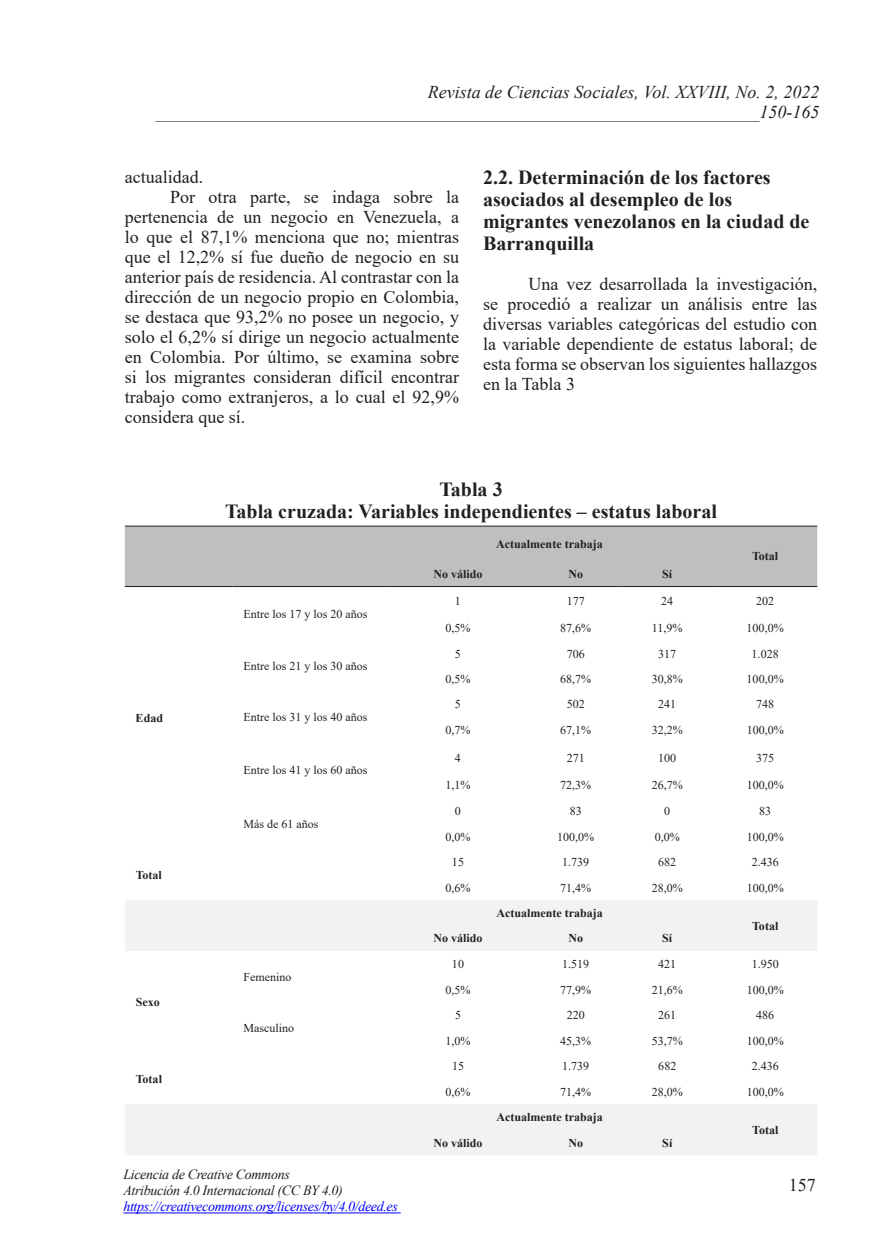
<style>
.page{position:relative;width:874px;height:1259px;background:#fff}
.page>*{position:absolute;margin:0;border:0;box-sizing:border-box;transform-origin:0 0}
.t1{font:700 20px/22px "Times New Roman";color:#231f20}
.t2{font:18px/20px "Times New Roman";color:#231f20;text-align:justify}
.t3{font:italic 18px/20px "Times New Roman";color:#231f20;text-align:right}
.t4{font:italic 14px/16px "Times New Roman";letter-spacing:-.025em;color:#231f20}
.t5{font:italic 14px "Times New Roman";letter-spacing:-.025em;color:#00f}
.t6{font:12px "Times New Roman";color:#231f20}
.t7{font:700 12px "Times New Roman";color:#231f20}
</style>
<div class="page">
<hr style="left:123px;top:1212px;width:277px;height:1px;background:#00f">
<div style="left:125px;top:526px;width:691px;height:60px;background:#bfbfbf"></div>
<svg style="left:125px;top:900px;width:691px;height:255px"></svg>
<hr style="left:125px;top:525px;width:107px;height:1px;background:#231f20">
<hr style="left:232px;top:525px;width:154px;height:1px;background:#231f20">
<hr style="left:386px;top:525px;width:143px;height:1px;background:#231f20">
<hr style="left:529px;top:525px;width:92px;height:1px;background:#231f20">
<hr style="left:621px;top:525px;width:91px;height:1px;background:#231f20">
<hr style="left:712px;top:525px;width:104px;height:1px;background:#231f20">
<hr style="left:125px;top:586px;width:107px;height:1px;background:#231f20">
<hr style="left:232px;top:586px;width:154px;height:1px;background:#231f20">
<hr style="left:386px;top:586px;width:143px;height:1px;background:#231f20">
<hr style="left:529px;top:586px;width:92px;height:1px;background:#231f20">
<hr style="left:621px;top:586px;width:91px;height:1px;background:#231f20">
<hr style="left:712px;top:586px;width:104px;height:1px;background:#231f20">
<p class="t3" style="left:156px;top:81px;width:664px">Revista de Ciencias Sociales, Vol. XXVIII, No. 2, 2022 ___________________________________________________________________150-165</p>
<p class="t2" style="left:125px;top:166px;width:80px">actualidad.</p>
<p class="t2" style="left:170px;top:186px;width:290px">Por otra parte, se indaga sobre la</p>
<p class="t2" style="left:125px;top:206px;width:335px">pertenencia de un negocio en Venezuela, a</p>
<p class="t2" style="left:125px;top:226px;width:335px">lo que el 87,1% menciona que no; mientras</p>
<p class="t2" style="left:125px;top:246px;width:335px">que el 12,2% sí fue dueño de negocio en su</p>
<p class="t2" style="left:125px;top:266px;width:335px">anterior país de residencia. Al contrastar con la</p>
<p class="t2" style="left:125px;top:286px;width:335px">dirección de un negocio propio en Colombia,</p>
<p class="t2" style="left:125px;top:306px;width:335px">se destaca que 93,2% no posee un negocio, y</p>
<p class="t2" style="left:125px;top:326px;width:335px">solo el 6,2% sí dirige un negocio actualmente</p>
<p class="t2" style="left:125px;top:346px;width:335px">en Colombia. Por último, se examina sobre</p>
<p class="t2" style="left:125px;top:366px;width:335px">si los migrantes consideran difícil encontrar</p>
<p class="t2" style="left:125px;top:386px;width:335px">trabajo como extranjeros, a lo cual el 92,9%</p>
<p class="t2" style="left:125px;top:406px;width:122px">considera que sí.</p>
<p class="t1" style="left:483px;top:165px;width:328px">2.2. Determinación de los factores asociados al desempleo de los migrantes venezolanos en la ciudad de<br>Barranquilla</p>
<p class="t2" style="left:483px;top:273px;width:335px;text-indent:45px">Una vez desarrollada la investigación, se procedió a realizar un análisis entre las diversas variables categóricas del estudio con la variable dependiente de estatus laboral; de esta forma se observan los siguientes hallazgos en la Tabla 3</p>
<p class="t1" style="left:225px;top:477px;width:493px;text-align:center">Tabla 3<br>Tabla cruzada: Variables independientes – estatus laboral</p>
<p class="t7" style="left:496px;top:535px;width:108px">Actualmente trabaja</p>
<p class="t7" style="left:433px;top:565px;width:51px">No válido</p>
<p class="t7" style="left:568px;top:565px;width:16px">No</p>
<p class="t7" style="left:662px;top:565px;width:12px">Sí</p>
<p class="t7" style="left:751px;top:548px;width:28px">Total</p>
<p class="t6" style="left:243px;top:605px;width:125px">Entre los 17 y los 20 años</p>
<p class="t7" style="left:136px;top:709px;width:29px">Edad</p>
<p class="t7" style="left:136px;top:866px;width:28px">Total</p>
<p class="t7" style="left:136px;top:993px;width:25px">Sexo</p>
<p class="t7" style="left:136px;top:1070px;width:28px">Total</p>
<p class="t6" style="left:243px;top:658px;width:125px">Entre los 21 y los 30 años</p>
<p class="t6" style="left:243px;top:708px;width:125px">Entre los 31 y los 40 años</p>
<p class="t6" style="left:243px;top:762px;width:125px">Entre los 41 y los 60 años</p>
<p class="t6" style="left:243px;top:815px;width:76px">Más de 61 años</p>
<p class="t6" style="left:243px;top:968px;width:49px">Femenino</p>
<p class="t6" style="left:243px;top:1019px;width:52px">Masculino</p>
<p class="t4" style="left:123px;top:1166px;width:221px">Licencia de Creative Commons<br>Atribución 4.0 Internacional (CC BY 4.0)</p>
<p class="t5" style="left:123px;top:1197px;width:276px">https://creativecommons.org/licenses/by/4.0/deed.es</p>
<p class="t6" style="left:454px;top:593px;width:7px">1</p>
<p class="t6" style="left:566px;top:593px;width:19px">177</p>
<p class="t6" style="left:661px;top:593px;width:13px">24</p>
<p class="t6" style="left:755px;top:593px;width:19px">202</p>
<p class="t6" style="left:445px;top:619px;width:26px">0,5%</p>
<p class="t6" style="left:560px;top:619px;width:32px">87,6%</p>
<p class="t6" style="left:651px;top:619px;width:32px">11,9%</p>
<p class="t6" style="left:746px;top:619px;width:38px">100,0%</p>
<p class="t6" style="left:454px;top:645px;width:7px">5</p>
<p class="t6" style="left:566px;top:645px;width:19px">706</p>
<p class="t6" style="left:658px;top:645px;width:19px">317</p>
<p class="t6" style="left:751px;top:645px;width:28px">1.028</p>
<p class="t6" style="left:445px;top:670px;width:26px">0,5%</p>
<p class="t6" style="left:560px;top:670px;width:32px">68,7%</p>
<p class="t6" style="left:651px;top:670px;width:32px">30,8%</p>
<p class="t6" style="left:746px;top:670px;width:38px">100,0%</p>
<p class="t6" style="left:454px;top:696px;width:7px">5</p>
<p class="t6" style="left:566px;top:696px;width:19px">502</p>
<p class="t6" style="left:658px;top:696px;width:19px">241</p>
<p class="t6" style="left:755px;top:696px;width:19px">748</p>
<p class="t6" style="left:445px;top:721px;width:26px">0,7%</p>
<p class="t6" style="left:560px;top:721px;width:32px">67,1%</p>
<p class="t6" style="left:651px;top:721px;width:32px">32,2%</p>
<p class="t6" style="left:746px;top:721px;width:38px">100,0%</p>
<p class="t6" style="left:454px;top:749px;width:7px">4</p>
<p class="t6" style="left:566px;top:749px;width:19px">271</p>
<p class="t6" style="left:658px;top:749px;width:19px">100</p>
<p class="t6" style="left:755px;top:749px;width:19px">375</p>
<p class="t6" style="left:445px;top:777px;width:26px">1,1%</p>
<p class="t6" style="left:560px;top:777px;width:32px">72,3%</p>
<p class="t6" style="left:651px;top:777px;width:32px">26,7%</p>
<p class="t6" style="left:746px;top:777px;width:38px">100,0%</p>
<p class="t6" style="left:455px;top:802px;width:7px">0</p>
<p class="t6" style="left:569px;top:802px;width:13px">83</p>
<p class="t6" style="left:664px;top:802px;width:7px">0</p>
<p class="t6" style="left:758px;top:802px;width:13px">83</p>
<p class="t6" style="left:445px;top:828px;width:26px">0,0%</p>
<p class="t6" style="left:557px;top:828px;width:38px">100,0%</p>
<p class="t6" style="left:654px;top:828px;width:26px">0,0%</p>
<p class="t6" style="left:746px;top:828px;width:38px">100,0%</p>
<p class="t6" style="left:452px;top:853px;width:13px">15</p>
<p class="t6" style="left:562px;top:853px;width:28px">1.739</p>
<p class="t6" style="left:658px;top:853px;width:19px">682</p>
<p class="t6" style="left:751px;top:853px;width:28px">2.436</p>
<p class="t6" style="left:445px;top:879px;width:26px">0,6%</p>
<p class="t6" style="left:560px;top:879px;width:32px">71,4%</p>
<p class="t6" style="left:651px;top:879px;width:32px">28,0%</p>
<p class="t6" style="left:746px;top:879px;width:38px">100,0%</p>
<p class="t7" style="left:496px;top:904px;width:108px">Actualmente trabaja</p>
<p class="t7" style="left:751px;top:917px;width:28px">Total</p>
<p class="t7" style="left:433px;top:929px;width:51px">No válido</p>
<p class="t7" style="left:568px;top:929px;width:16px">No</p>
<p class="t7" style="left:662px;top:929px;width:12px">Sí</p>
<p class="t6" style="left:452px;top:955px;width:13px">10</p>
<p class="t6" style="left:562px;top:955px;width:28px">1.519</p>
<p class="t6" style="left:658px;top:955px;width:19px">421</p>
<p class="t6" style="left:751px;top:955px;width:28px">1.950</p>
<p class="t6" style="left:445px;top:981px;width:26px">0,5%</p>
<p class="t6" style="left:560px;top:981px;width:32px">77,9%</p>
<p class="t6" style="left:651px;top:981px;width:32px">21,6%</p>
<p class="t6" style="left:746px;top:981px;width:38px">100,0%</p>
<p class="t6" style="left:455px;top:1006px;width:7px">5</p>
<p class="t6" style="left:566px;top:1006px;width:19px">220</p>
<p class="t6" style="left:658px;top:1006px;width:19px">261</p>
<p class="t6" style="left:755px;top:1006px;width:19px">486</p>
<p class="t6" style="left:445px;top:1032px;width:26px">1,0%</p>
<p class="t6" style="left:560px;top:1032px;width:32px">45,3%</p>
<p class="t6" style="left:651px;top:1032px;width:32px">53,7%</p>
<p class="t6" style="left:746px;top:1032px;width:38px">100,0%</p>
<p class="t6" style="left:452px;top:1057px;width:13px">15</p>
<p class="t6" style="left:562px;top:1057px;width:28px">1.739</p>
<p class="t6" style="left:658px;top:1057px;width:19px">682</p>
<p class="t6" style="left:751px;top:1057px;width:28px">2.436</p>
<p class="t6" style="left:445px;top:1083px;width:26px">0,6%</p>
<p class="t6" style="left:560px;top:1083px;width:32px">71,4%</p>
<p class="t6" style="left:651px;top:1083px;width:32px">28,0%</p>
<p class="t6" style="left:746px;top:1083px;width:38px">100,0%</p>
<p class="t7" style="left:496px;top:1108px;width:108px">Actualmente trabaja</p>
<p class="t7" style="left:751px;top:1121px;width:28px">Total</p>
<p class="t7" style="left:433px;top:1133px;width:51px">No válido</p>
<p class="t7" style="left:568px;top:1133px;width:16px">No</p>
<p class="t7" style="left:662px;top:1133px;width:12px">Sí</p>
<p class="t2" style="left:788px;top:1174px;width:28px">157</p>
</div>
